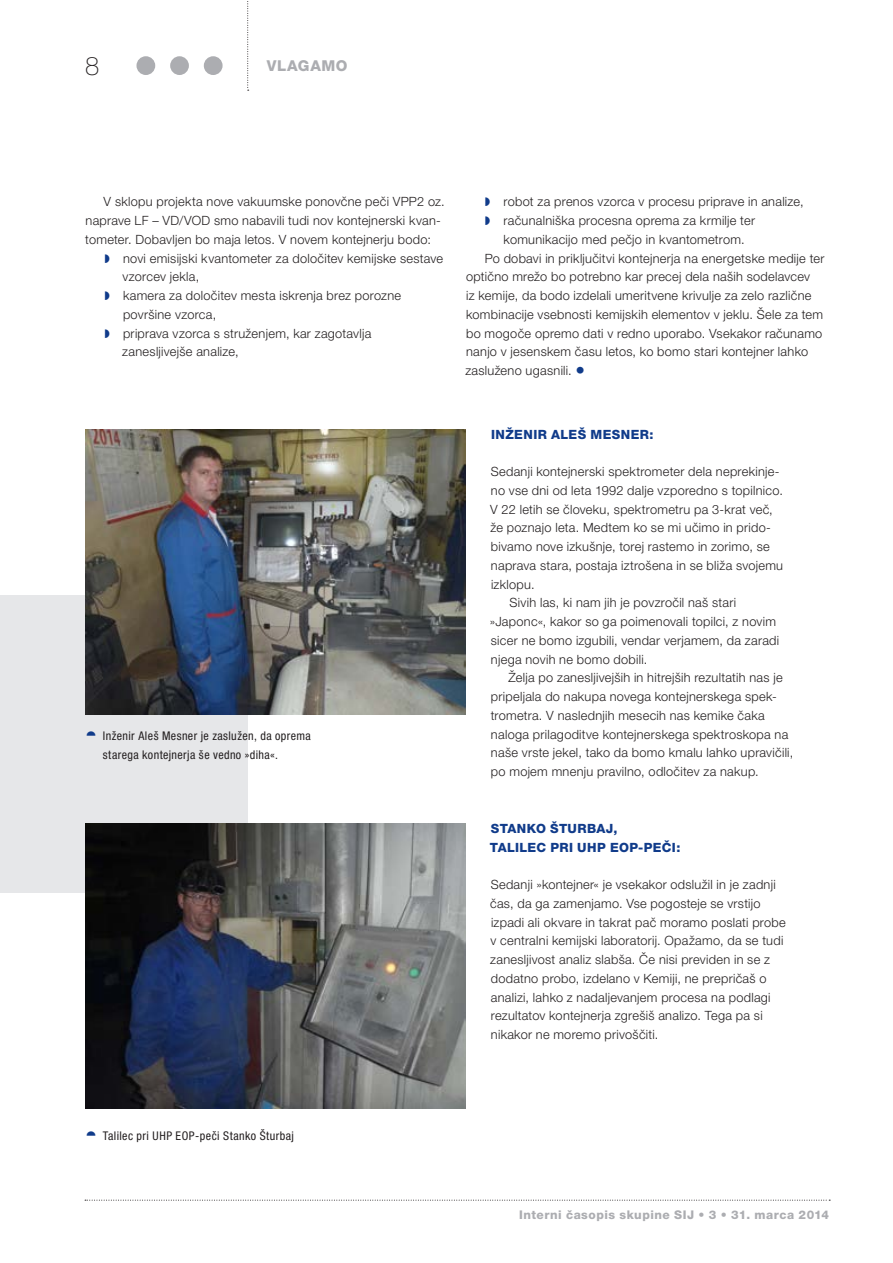
<style>
.page{position:relative;width:893px;height:1263px;background:#fff}
.page>*{position:absolute;margin:0;border:0;box-sizing:border-box;transform-origin:0 0}
.t1{font:100 25.5px "Helvetica Neue LT Pro";color:#231f20}
.t2{font:800 15px "Helvetica Neue LT Pro";letter-spacing:.04em;color:#acadb1}
.t3{font:300 12.75px/18.8px "Helvetica Neue LT Pro";letter-spacing:.02em;color:#231f20}
.t4{font:800 12.75px/18.8px "Helvetica Neue LT Pro";letter-spacing:.03em;color:#103b8a}
.t5{font:condensed 12px/18.8px "Helvetica Neue LT Pro";letter-spacing:.035em;color:#231f20}
.t6{font:800 12px "Helvetica Neue LT Pro";letter-spacing:.04em;color:#acadb1}
.s1{font-weight:700;font-size:19.2px;color:#103b8a}
</style>
<div class="page">
<div style="left:0;top:595px;width:247px;height:298px;background:#e6e7e9"></div>
<svg style="left:85px;top:1200px;width:745px;height:1px"></svg>
<div style="left:136px;top:56px;width:19px;height:19px;background:#acadb1;border-radius:50%"></div>
<div style="left:170px;top:56px;width:19px;height:19px;background:#acadb1;border-radius:50%"></div>
<div style="left:204px;top:56px;width:19px;height:19px;background:#acadb1;border-radius:50%"></div>
<svg style="left:247px;top:1px;width:2px;height:90px"></svg>
<img style="left:86px;top:429px;width:380px;height:285px">
<img style="left:86px;top:823px;width:380px;height:285px">
<h1 class="t1" style="left:85px;top:51px;width:16px">8</h1>
<p class="t2" style="left:267px;top:57px;width:82px">VLAGAMO</p>
<p class="t3" style="left:85px;top:192px;width:361px;text-indent:18px">V sklopu projekta nove vakuumske ponovčne peči VPP2 oz. naprave LF – VD/VOD smo nabavili tudi nov kontejnerski kvan&shy;tometer. Dobavljen bo maja letos. V novem kontejnerju bodo:</p>
<p class="t3" style="left:122px;top:248px;width:322px">novi emisijski kvantometer za določitev kemijske sestave vzorcev jekla,<br>kamera za določitev mesta iskrenja brez porozne površine vzorca,<br>priprava vzorca s struženjem, kar zagotavlja zanesljivejše analize,</p>
<p class="t5" style="left:103px;top:726px;width:209px">Inženir Aleš Mesner je zaslužen, da oprema starega kontejnerja še vedno »diha«.</p>
<p class="t3" style="left:504px;top:192px;width:302px">robot za prenos vzorca v procesu priprave in analize,</p>
<p class="t3" style="left:504px;top:211px;width:253px">računalniška procesna oprema za krmilje ter</p>
<p class="t3" style="left:504px;top:230px;width:242px">komunikacijo med pečjo in kvantometrom.</p>
<p class="t3" style="left:485px;top:248px;width:341px">Po dobavi in priključitvi kontejnerja na energetske medije ter</p>
<p class="t3" style="left:466px;top:267px;width:346px">optično mrežo bo potrebno kar precej dela naših sodelavcev</p>
<p class="t3" style="left:466px;top:286px;width:347px">iz kemije, da bodo izdelali umeritvene krivulje za zelo različne</p>
<p class="t3" style="left:466px;top:305px;width:359px">kombinacije vsebnosti kemijskih elementov v jeklu. Šele za tem</p>
<p class="t3" style="left:466px;top:323px;width:358px">bo mogoče opremo dati v redno uporabo. Vsekakor računamo</p>
<p class="t3" style="left:466px;top:342px;width:343px">nanjo v jesenskem času letos, ko bomo stari kontejner lahko</p>
<p class="t3" style="left:465px;top:361px;width:121px">zasluženo ugasnili. <span class="s1">•</span></p>
<p class="t4" style="left:491px;top:425px;width:164px">INŽENIR ALEŠ MESNER:</p>
<p class="t3" style="left:491px;top:462px;width:290px">Sedanji kontejnerski spektrometer dela neprekinje-</p>
<p class="t3" style="left:491px;top:481px;width:293px">no vse dni od leta 1992 dalje vzporedno s topilnico.</p>
<p class="t3" style="left:490px;top:499px;width:284px">V 22 letih se človeku, spektrometru pa 3-krat več,</p>
<p class="t3" style="left:490px;top:518px;width:282px">že poznajo leta. Medtem ko se mi učimo in prido-</p>
<p class="t3" style="left:491px;top:537px;width:280px">bivamo nove izkušnje, torej rastemo in zorimo, se</p>
<p class="t3" style="left:491px;top:556px;width:294px">naprava stara, postaja iztrošena in se bliža svojemu</p>
<p class="t3" style="left:491px;top:574px;width:45px">izklopu.</p>
<p class="t3" style="left:509px;top:593px;width:228px">Sivih las, ki nam jih je povzročil naš stari</p>
<p class="t3" style="left:490px;top:612px;width:288px">»Japonc«, kakor so ga poimenovali topilci, z novim</p>
<p class="t3" style="left:491px;top:631px;width:290px">sicer ne bomo izgubili, vendar verjamem, da zaradi</p>
<p class="t3" style="left:491px;top:649px;width:158px">njega novih ne bomo dobili.</p>
<p class="t3" style="left:508px;top:668px;width:276px">Želja po zanesljivejših in hitrejših rezultatih nas je</p>
<p class="t3" style="left:491px;top:687px;width:287px">pripeljala do nakupa novega kontejnerskega spek-</p>
<p class="t3" style="left:491px;top:706px;width:275px">trometra. V naslednjih mesecih nas kemike čaka</p>
<p class="t3" style="left:491px;top:724px;width:299px">naloga prilagoditve kontejnerskega spektroskopa na</p>
<p class="t3" style="left:491px;top:743px;width:304px">naše vrste jekel, tako da bomo kmalu lahko upravičili,</p>
<p class="t3" style="left:491px;top:762px;width:269px">po mojem mnenju pravilno, odločitev za nakup.</p>
<p class="t4" style="left:490px;top:819px;width:192px">STANKO ŠTURBAJ,<br>TALILEC PRI UHP EOP-PEČI:</p>
<p class="t3" style="left:490px;top:875px;width:297px">Sedanji »kontejner« je vsekakor odslužil in je zadnji čas, da ga zamenjamo. Vse pogosteje se vrstijo izpadi ali okvare in takrat pač moramo poslati probe v centralni kemijski laboratorij. Opažamo, da se tudi zanesljivost analiz slabša. Če nisi previden in se z dodatno probo, izdelano v Kemiji, ne prepričaš o analizi, lahko z nadaljevanjem procesa na podlagi rezultatov kontejnerja zgrešiš analizo. Tega pa si nikakor ne moremo privoščiti.</p>
<p class="t5" style="left:103px;top:1126px;width:193px">Talilec pri UHP EOP-peči Stanko Šturbaj</p>
<p class="t6" style="left:519px;top:1207px;width:312px">Interni časopis skupine SIJ • 3 • 31. marca 2014</p>
</div>
